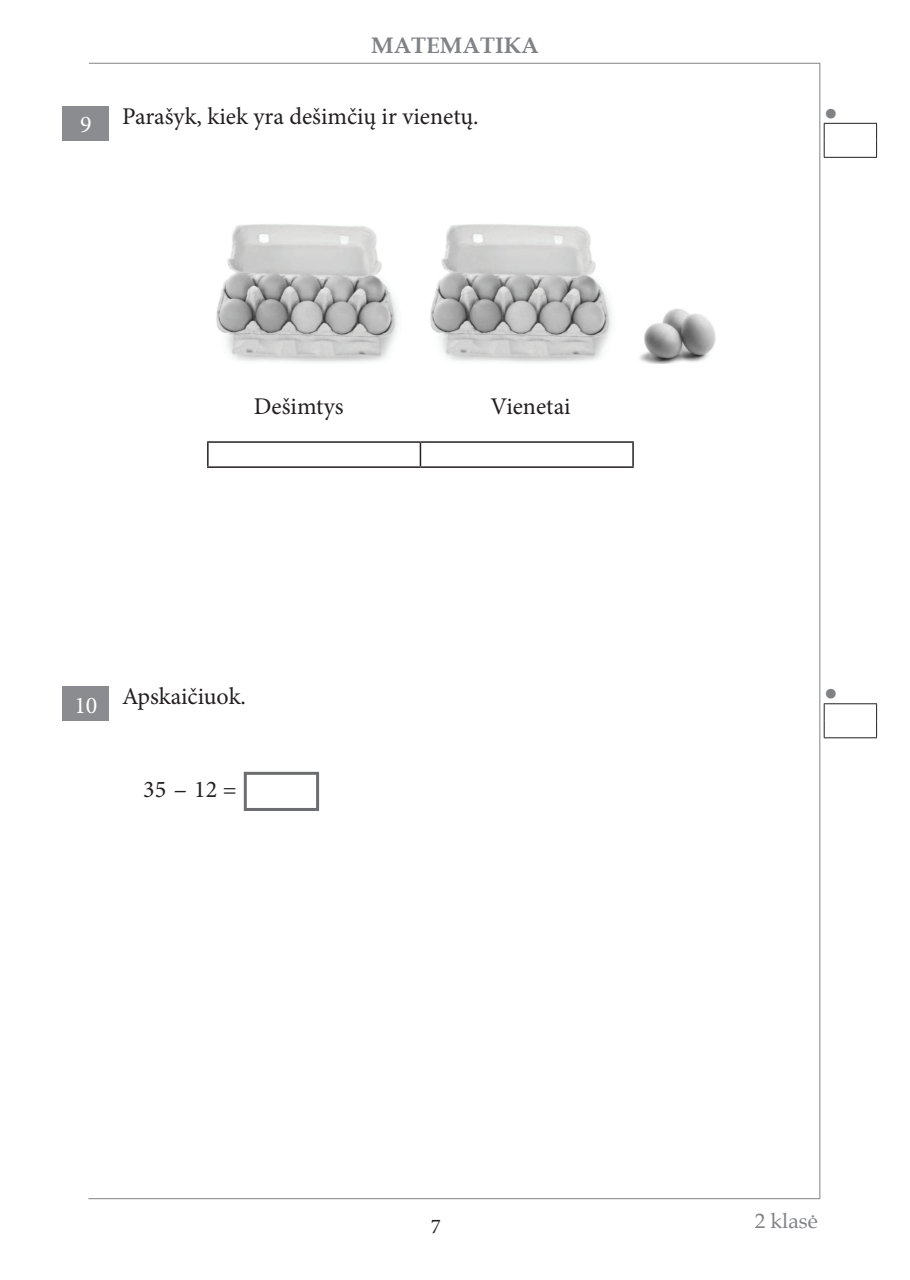
<style>
.page{position:relative;width:910px;height:1280px;background:#fff}
.page>*{position:absolute;margin:0;border:0;box-sizing:border-box;transform-origin:0 0}
.t1{font:24px "Minion Pro";color:#231f20}
.t2{font:24px "Minion Pro";color:#fff}
.t3{font:700 22.5px "Book Antiqua";color:#808285}
.t4{font:22.5px "Arial";color:#808285}
.t5{font:21px "Book Antiqua";color:#808285}
.t6{font:21px "Minion Pro";color:#231f20}
.s1{color:#fff}
</style>
<div class="page">
<hr style="left:89px;top:63px;width:731px;height:1px;background:#808285">
<hr style="left:819px;top:63px;width:1px;height:1136px;background:#808285">
<hr style="left:88px;top:1198px;width:732px;height:1px;background:#808285">
<div style="left:244px;top:772px;width:75px;height:39px;border:3px solid #6c6d70"></div>
<div style="left:63px;top:106px;width:46px;height:34px;background:#8a8c8f"></div>
<div style="left:63px;top:687px;width:46px;height:34px;background:#8a8c8f"></div>
<hr style="left:824px;top:123px;width:53px;height:1px;background:#231f20">
<svg style="left:824px;top:124px;width:1px;height:33px"></svg>
<svg style="left:876px;top:124px;width:1px;height:33px"></svg>
<hr style="left:824px;top:157px;width:53px;height:1px;background:#231f20">
<hr style="left:824px;top:703px;width:53px;height:1px;background:#231f20">
<svg style="left:824px;top:704px;width:1px;height:33px"></svg>
<svg style="left:876px;top:704px;width:1px;height:33px"></svg>
<hr style="left:824px;top:737px;width:53px;height:1px;background:#231f20">
<img style="left:216px;top:224px;width:182px;height:139px">
<img style="left:430px;top:224px;width:182px;height:139px">
<img style="left:639px;top:308px;width:77px;height:56px">
<hr style="left:207px;top:441px;width:213px;height:2px;background:#231f20">
<hr style="left:207px;top:443px;width:2px;height:23px;background:#231f20">
<hr style="left:420px;top:441px;width:214px;height:2px;background:#231f20">
<svg style="left:420px;top:443px;width:1px;height:23px"></svg>
<hr style="left:632px;top:443px;width:2px;height:23px;background:#231f20">
<hr style="left:207px;top:466px;width:213px;height:2px;background:#231f20">
<hr style="left:420px;top:466px;width:214px;height:2px;background:#231f20">
<p class="t3" style="left:371px;top:30px;width:169px">MATEMATIKA</p>
<p class="t2" style="left:80px;top:108px;width:13px">9</p>
<p class="t1" style="left:122px;top:100px;width:358px">Parašyk, kiek yra dešimčių ir vienetų.</p>
<p class="t1" style="left:254px;top:390px;width:91px">Dešimtys</p>
<p class="t1" style="left:491px;top:390px;width:81px">Vienetai</p>
<p class="t1" style="left:74px;top:680px;width:173px"><span class="s1">10</span> Apskaičiuok.</p>
<p class="t1" style="left:143px;top:773px;width:95px">35 - 12 =</p>
<p class="t6" style="left:431px;top:1212px;width:12px">7</p>
<p class="t4" style="left:824px;top:97px;width:15px">●</p>
<p class="t4" style="left:824px;top:677px;width:15px">●</p>
<p class="t5" style="left:755px;top:1207px;width:64px">2 klasė</p>
</div>
